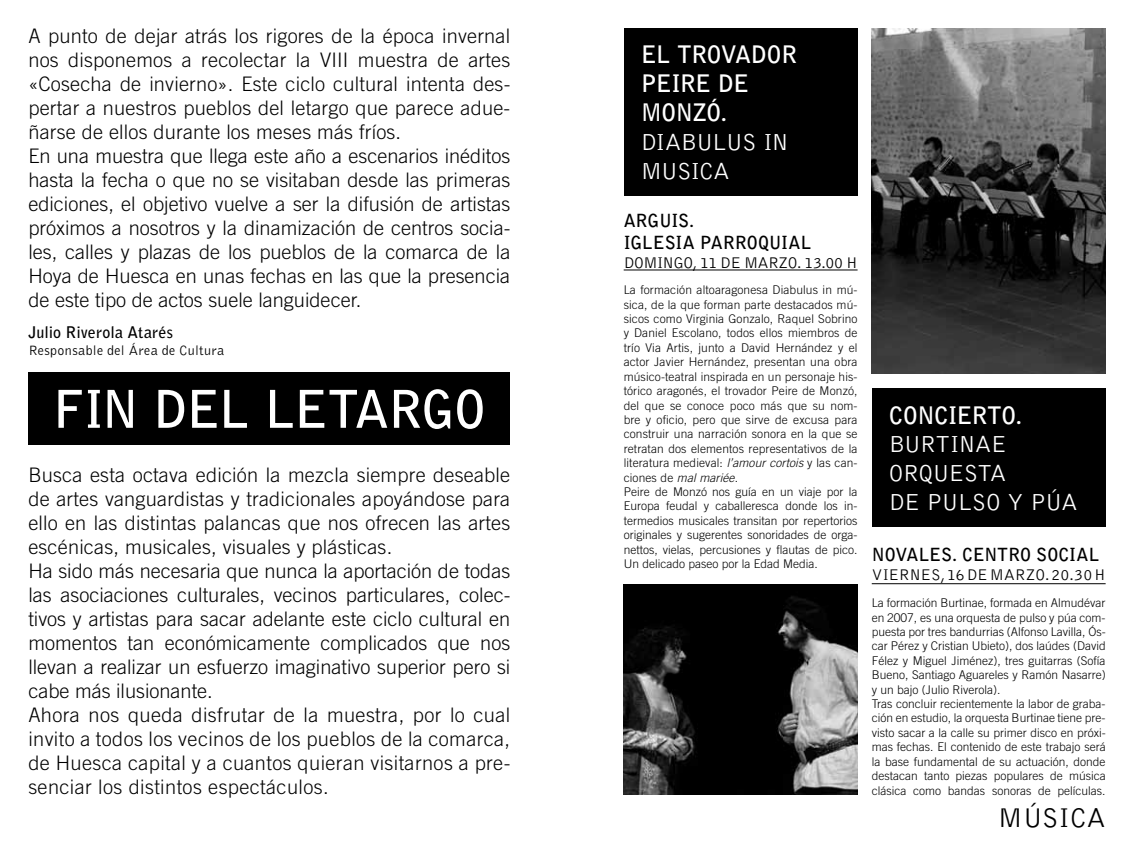
<style>
.page{position:relative;width:1134px;height:851px;background:#fff}
.page>*{position:absolute;margin:0;border:0;box-sizing:border-box;transform-origin:0 0}
.t1{font:700 51.6px "Bell Gothic Std";letter-spacing:-.02em;color:#fff}
.t2{font:300 28px "Bell Gothic Std";color:#000}
.t3{font:300 24px/28.8px "Bell Gothic Std";letter-spacing:-.025em;color:#fff}
.t4{font:700 24px/28.8px "Bell Gothic Std";letter-spacing:-.02em;color:#fff}
.t5{font:300 20px/24px "Trade Gothic LT Std";color:#000}
.t6{font:700 18px/21.6px "Bell Gothic Std";letter-spacing:-.005em;color:#000}
.t7{font:300 16px "Bell Gothic Std";letter-spacing:-.03em;color:#000}
.t8{font:300 16px "Bell Gothic Std";letter-spacing:-.01em;color:#000}
.t9{font:700 16px "Bell Gothic Std";color:#000}
.t10{font:300 14px "Bell Gothic Std";letter-spacing:.025em;color:#000}
.t11{font:300 12px/14.4px "Trade Gothic LT Std";color:#000}
.s1{font-style:italic}
</style>
<div class="page">
<div style="left:624px;top:28px;width:233px;height:168px;background:#000"></div>
<div style="left:872px;top:388px;width:234px;height:139px;background:#000"></div>
<img style="left:624px;top:584px;width:233px;height:210px">
<img style="left:872px;top:28px;width:234px;height:345px">
<div style="left:28px;top:372px;width:482px;height:72px;background:#000"></div>
<hr style="left:624px;top:269px;width:233px;height:1px;background:#000">
<hr style="left:872px;top:583px;width:234px;height:1px;background:#000">
<p class="t5" style="left:28px;top:23px;width:483px">A punto de dejar atrás los rigores de la época invernal nos disponemos a recolectar la VIII muestra de artes «Cosecha de invierno». Este ciclo cultural intenta des&shy;pertar a nuestros pueblos del letargo que parece adue&shy;ñarse de ellos durante los meses más fríos.<br>En una muestra que llega este año a escenarios inéditos hasta la fecha o que no se visitaban desde las primeras ediciones, el objetivo vuelve a ser la difusión de artistas próximos a nosotros y la dinamización de centros socia&shy;les, calles y plazas de los pueblos de la comarca de la Hoya de Huesca en unas fechas en las que la presencia de este tipo de actos suele languidecer.</p>
<h3 class="t9" style="left:28px;top:323px;width:146px">JULIO RIVEROLA ATARÉS</h3>
<p class="t10" style="left:28px;top:343px;width:197px">RESPONSABLE DEL ÁREA DE CULTURA</p>
<h1 class="t1" style="left:53px;top:378px;width:434px">FIN DEL LETARGO</h1>
<p class="t5" style="left:28px;top:462px;width:483px">Busca esta octava edición la mezcla siempre deseable de artes vanguardistas y tradicionales apoyándose para ello en las distintas palancas que nos ofrecen las artes escénicas, musicales, visuales y plásticas.<br>Ha sido más necesaria que nunca la aportación de todas las asociaciones culturales, vecinos particulares, colec&shy;tivos y artistas para sacar adelante este ciclo cultural en momentos tan económicamente complicados que nos llevan a realizar un esfuerzo imaginativo superior pero si cabe más ilusionante.<br>Ahora nos queda disfrutar de la muestra, por lo cual invito a todos los vecinos de los pueblos de la comarca, de Huesca capital y a cuantos quieran visitarnos a pre&shy;senciar los distintos espectáculos.</p>
<h3 class="t4" style="left:641px;top:40px;width:158px">EL TROVADOR<br>PEIRE DE<br>MONZÓ.</h3>
<h3 class="t3" style="left:641px;top:128px;width:150px">DIABULUS IN<br>MUSICA</h3>
<h3 class="t6" style="left:624px;top:210px;width:183px">ARGUIS.<br>IGLESIA PARROQUIAL</h3>
<h3 class="t7" style="left:624px;top:254px;width:231px">DOMI NGO, 11 D E MARZO. 13.00 H</h3>
<p class="t11" style="left:624px;top:282px;width:235px">La formación altoaragonesa Diabulus in mú&shy;sica, de la que forman parte destacados mú&shy;sicos como Virginia Gonzalo, Raquel Sobrino y Daniel Escolano, todos ellos miembros de trío Via Artis, junto a David Hernández y el actor Javier Hernández, presentan una obra músico-teatral inspirada en un personaje his&shy;tórico aragonés, el trovador Peire de Monzó, del que se conoce poco más que su nom&shy;bre y oficio, pero que sirve de excusa para construir una narración sonora en la que se retratan dos elementos representativos de la literatura medieval: <span class="s1">l’amour cortois</span> y las can&shy;ciones de <span class="s1">mal mariée</span>.<br>Peire de Monzó nos guía en un viaje por la Europa feudal y caballeresca donde los in&shy;termedios musicales transitan por repertorios originales y sugerentes sonoridades de orga&shy;nettos, vielas, percusiones y flautas de pico.<br>Un delicado paseo por la Edad Media.</p>
<h3 class="t4" style="left:889px;top:400px;width:135px">CONCIERTO.</h3>
<h3 class="t3" style="left:889px;top:430px;width:172px">BU RTINAE<br>ORQU ESTA<br>DE PU LSO Y PÚA</h3>
<h3 class="t6" style="left:872px;top:543px;width:223px">N OVALES. CENTRO SOCIAL</h3>
<h3 class="t8" style="left:872px;top:566px;width:235px">VIERNES, 16 D E MARZO. 20.30 H</h3>
<p class="t11" style="left:872px;top:595px;width:235px">La formación Burtinae, formada en Almudévar en 2007, es una orquesta de pulso y púa com&shy;puesta por tres bandurrias (Alfonso Lavilla, Ós&shy;car Pérez y Cristian Ubieto), dos laúdes (David Félez y Miguel Jiménez), tres guitarras (Sofía Bueno, Santiago Aguareles y Ramón Nasarre) y un bajo (Julio Riverola).<br>Tras concluir recientemente la labor de graba&shy;ción en estudio, la orquesta Burtinae tiene pre&shy;visto sacar a la calle su primer disco en próxi&shy;mas fechas. El contenido de este trabajo será la base fundamental de su actuación, donde destacan tanto piezas populares de música clásica como bandas sonoras de películas.</p>
<h2 class="t2" style="left:998px;top:802px;width:109px">MÚSICA</h2>
</div>
